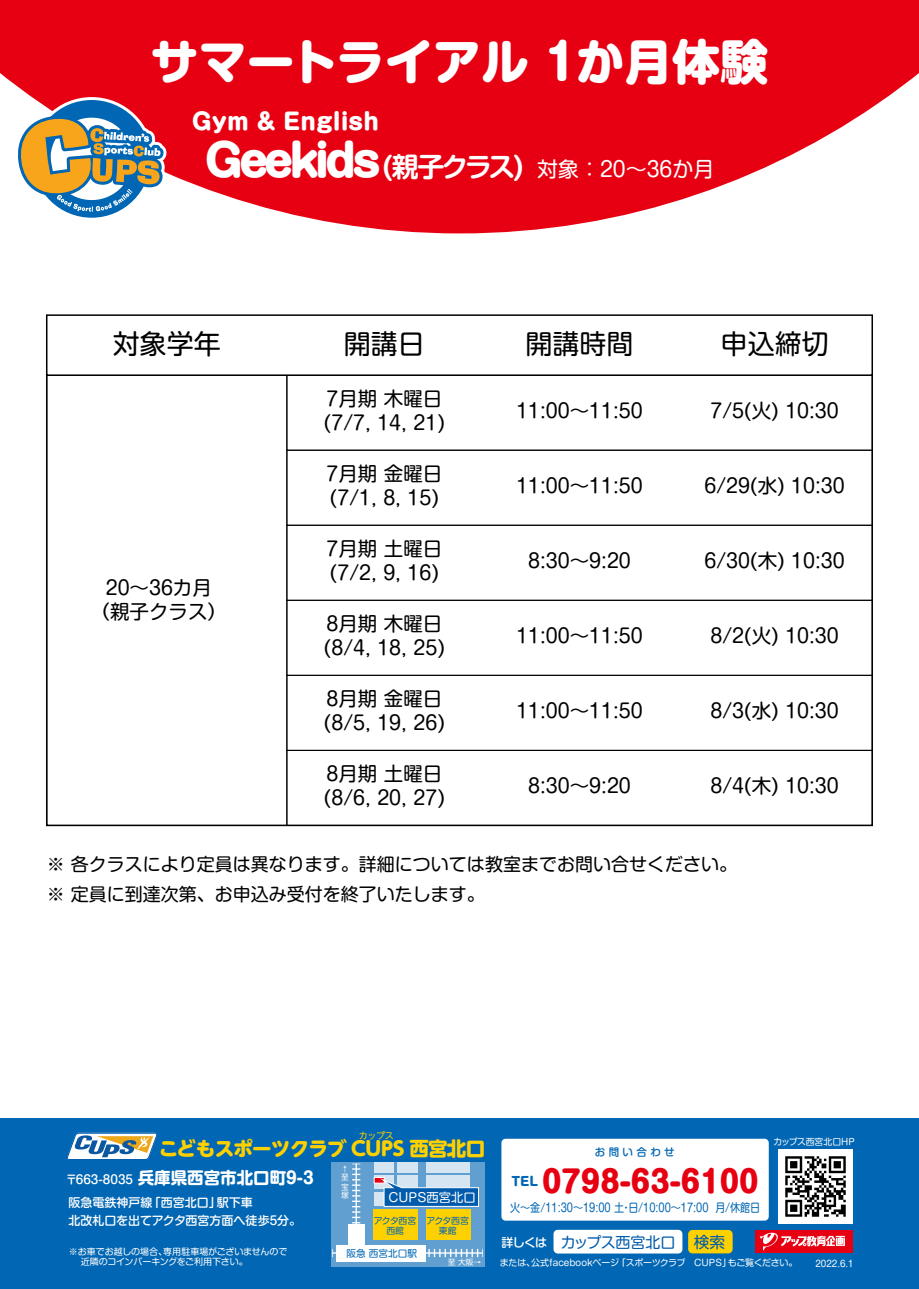
<style>
.page{position:relative;width:919px;height:1289px;background:#fff}
.page>*{position:absolute;margin:0;border:0;box-sizing:border-box;transform-origin:0 0}
.t1{font:800 48px "Shin M Go Pro";color:#fff}
.t2{font:800 30px "Shin M Go Pro";color:#e60012}
.t3{font:27px "Shin M Go Pro";color:#000}
.t4{font:800 22.5px "Shin M Go Pro";color:#fff}
.t5{font:21px "Shin M Go Pro";color:#fff}
.t6{font:19.5px/23.4px "Shin M Go Pro";color:#000}
.t7{font:800 19.5px "UD Shin M Go Pro";letter-spacing:-.04em;color:#fdd000}
.t8{font:18px/30px "Shin M Go Pro";color:#000}
.t9{font:700 16.5px "Shin M Go Pro";color:#fff}
.t10{font:15px "Shin M Go Pro";letter-spacing:-.025em;color:#005bac}
.t11{font:12.3px "Shin M Go Pro";color:#fff}
.t12{font:800 12.3px "Shin M Go Pro";color:#0166b3}
.t13{font:500 12px/18px "Shin M Go Pro";color:#fff}
.t14{font:11.7px "Shin M Go Pro";color:#0166b3;scale:.86 1}
.t15{font:500 10.5px "Shin M Go Pro";letter-spacing:.32em;color:#0166b3}
.t16{font:9.6px "Shin M Go Pro";color:#0166b3}
.t17{font:9px/10.8px "Shin M Go Pro";letter-spacing:-.01em;color:#fff}
.t18{font:9px "UD Shin M Go Pro";color:#fdd000}
.t19{font:8.85px/9.9px "Shin M Go Pro";letter-spacing:-.04em;color:#0166b3;text-align:center}
.t20{font:8.85px "Shin M Go Pro";color:#fff}
.t21{font:7.65px "Shin M Go Pro";color:#fff}
.s1{font-weight:800;font-size:43.5px}
.s2{font-family:"Shin M Go Pro De";font-weight:700;font-size:27px}
.s3{font-weight:500;font-size:12px}
.s4{font-weight:500;font-size:12px;color:#fff}
.s5{font-size:15.6px}
</style>
<div class="page">
<div style="left:46px;top:374px;width:826px;height:452px;background:#fff;border:2px solid #000"></div>
<div style="left:0;top:1118px;width:918px;height:170px;background:#0166b3"></div>
<div style="left:501px;top:1138px;width:267px;height:82px;background:#fff;border-radius:4px"></div>
<div style="left:553px;top:1229px;width:129px;height:24px;background:#fff;border-radius:4px"></div>
<div style="left:688px;top:1229px;width:44px;height:24px;background:#fdd000;border-radius:4px"></div>
<svg style="left:331px;top:1162px;width:153px;height:104px;background:#6aa4cc"></svg>
<svg style="left:352px;top:1163px;width:8px;height:61px"></svg>
<div style="left:348px;top:1224px;width:17px;height:34px;background:#fff"></div>
<svg style="left:332px;top:1248px;width:151px;height:8px"></svg>
<div style="left:336px;top:1244px;width:90px;height:17px;background:#fff"></div>
<div style="left:374px;top:1192px;width:43px;height:13px;background:#d5e5f2"></div>
<div style="left:426px;top:1175px;width:43px;height:14px;background:#d5e5f2"></div>
<div style="left:426px;top:1162px;width:43px;height:11px;background:#d5e5f2"></div>
<svg style="left:374px;top:1175px;width:19px;height:14px"></svg>
<div style="left:397px;top:1175px;width:20px;height:14px;background:#d5e5f2"></div>
<div style="left:374px;top:1162px;width:19px;height:10px;background:#d5e5f2"></div>
<div style="left:397px;top:1162px;width:20px;height:10px;background:#d5e5f2"></div>
<div style="left:373px;top:1209px;width:44px;height:30px;background:#fdd000"></div>
<svg style="left:374px;top:1177px;width:10px;height:6px"></svg>
<svg style="left:380px;top:1178px;width:99px;height:28px"></svg>
<div style="left:426px;top:1209px;width:44px;height:30px;background:#fdd000"></div>
<img style="left:778px;top:1149px;width:74px;height:74px">
<div style="left:755px;top:1229px;width:97px;height:23px;background:#e60012"></div>
<svg style="left:759px;top:1232px;width:86px;height:18px"></svg>
<svg style="left:67px;top:1132px;width:90px;height:27px;background:#9cb2ba"></svg>
<div style="left:286px;top:600px;width:586px;height:75px;border:1px solid #000"></div>
<div style="left:286px;top:450px;width:586px;height:75px;border:1px solid #000"></div>
<div style="left:286px;top:525px;width:586px;height:75px;border:1px solid #000"></div>
<div style="left:46px;top:314px;width:826px;height:62px;background:#fff;border:2px solid #000"></div>
<div style="left:286px;top:675px;width:586px;height:75px;border:1px solid #000"></div>
<div style="left:286px;top:750px;width:586px;height:75px;border:1px solid #000"></div>
<svg style="left:0;top:0;width:918px;height:233px;fill:#e60012"></svg>
<svg style="left:14px;top:97px;width:153px;height:124px"></svg>
<h1 class="t1" style="left:151px;top:22px;width:619px">サマートライアル 1か月体験</h1>
<p class="t4" style="left:192px;top:103px;width:189px">Gym &amp; English</p>
<p class="t5" style="left:204px;top:152px;width:511px"><span class="s1">Geekids</span><span class="s2">(親子クラス)</span> 対象：20～36か月</p>
<h3 class="t3" style="left:113px;top:322px;width:109px">対象学年</h3>
<h3 class="t3" style="left:344px;top:322px;width:82px">開講日</h3>
<h3 class="t3" style="left:525px;top:322px;width:109px">開講時間</h3>
<h3 class="t3" style="left:720px;top:322px;width:109px">申込締切</h3>
<p class="t6" style="left:91px;top:574px;width:138px;text-align:center">20～36カ月<br>（親子クラス）</p>
<p class="t6" style="left:324px;top:385px;width:122px">7月期 木曜日(7/7, 14, 21)</p>
<p class="t6" style="left:326px;top:460px;width:117px">7月期 金曜日(7/1, 8, 15)</p>
<p class="t6" style="left:326px;top:535px;width:117px">7月期 土曜日(7/2, 9, 16)</p>
<p class="t6" style="left:324px;top:610px;width:122px">8月期 木曜日(8/4, 18, 25)</p>
<p class="t6" style="left:324px;top:685px;width:122px">8月期 金曜日(8/5, 19, 26)</p>
<p class="t6" style="left:324px;top:760px;width:122px">8月期 土曜日(8/6, 20, 27)</p>
<p class="t6" style="left:516px;top:396px;width:128px">11:00～11:50</p>
<p class="t6" style="left:710px;top:396px;width:130px">7/5(火) 10:30</p>
<p class="t6" style="left:516px;top:471px;width:128px">11:00～11:50</p>
<p class="t6" style="left:704px;top:471px;width:142px">6/29(水) 10:30</p>
<p class="t6" style="left:528px;top:546px;width:104px">8:30～9:20</p>
<p class="t6" style="left:704px;top:546px;width:142px">6/30(木) 10:30</p>
<p class="t6" style="left:516px;top:621px;width:128px">11:00～11:50</p>
<p class="t6" style="left:710px;top:621px;width:130px">8/2(火) 10:30</p>
<p class="t6" style="left:516px;top:696px;width:128px">11:00～11:50</p>
<p class="t6" style="left:710px;top:696px;width:130px">8/3(水) 10:30</p>
<p class="t6" style="left:528px;top:771px;width:104px">8:30～9:20</p>
<p class="t6" style="left:710px;top:771px;width:130px">8/4(木) 10:30</p>
<p class="t8" style="left:47px;top:847px;width:691px">※ 各クラスにより定員は異なります。詳細については教室までお問い合せください。※ 定員に到達次第、お申込み受付を終了いたします。</p>
<p class="t18" style="left:359px;top:1127px;width:36px">カップス</p>
<p class="t7" style="left:159px;top:1132px;width:328px">こどもスポーツクラブ CUPS 西宮北口</p>
<p class="t15" style="left:595px;top:1143px;width:81px">お問い合わせ</p>
<p class="t20" style="left:773px;top:1134px;width:83px">カップス西宮北口HP</p>
<p class="t9" style="left:65px;top:1164px;width:250px"><span class="s3">〒663-8035</span> 兵庫県西宮市北口町9-3</p>
<p class="t13" style="left:68px;top:1191px;width:234px">阪急電鉄神戸線「西宮北口」駅下車<br>北改札口を出てアクタ西宮方面へ徒歩5分。</p>
<p class="t17" style="left:81px;top:1244px;width:208px;text-indent:-12px">※お車でお越しの場合、専用駐車場がございませんので近隣のコインパーキングをご利用下さい。</p>
<p class="t21" style="left:341px;top:1163px;width:9px">↑</p>
<p class="t21" style="left:341px;top:1188px;width:9px">塚</p>
<p class="t21" style="left:341px;top:1170px;width:9px">至</p>
<p class="t21" style="left:341px;top:1181px;width:9px">宝</p>
<p class="t11" style="left:388px;top:1187px;width:89px">CUPS西宮北口</p>
<p class="t19" style="left:374px;top:1214px;width:44px">アクタ西宮西館</p>
<p class="t19" style="left:426px;top:1214px;width:44px">アクタ西宮東館</p>
<p class="t16" style="left:346px;top:1245px;width:72px">阪急 西宮北口駅</p>
<p class="t21" style="left:448px;top:1255px;width:35px">至 大阪→</p>
<p class="t12" style="left:511px;top:1171px;width:28px">TEL</p>
<h2 class="t2" style="left:542px;top:1156px;width:218px">0798-63-6100</h2>
<p class="t14" style="left:510px;top:1198px;width:292px">火～金/11:30～19:00 土・日/10:00～17:00 月/休館日</p>
<p class="t10" style="left:501px;top:1229px;width:225px"><span class="s4">詳しくは</span> カップス西宮北口 <span class="s5">検索</span></p>
<p class="t17" style="left:500px;top:1256px;width:299px">または、公式facebookページ「スポーツクラブ CUPS」もご覧ください。</p>
<p class="t17" style="left:815px;top:1257px;width:40px">2022.6.1</p>
</div>
